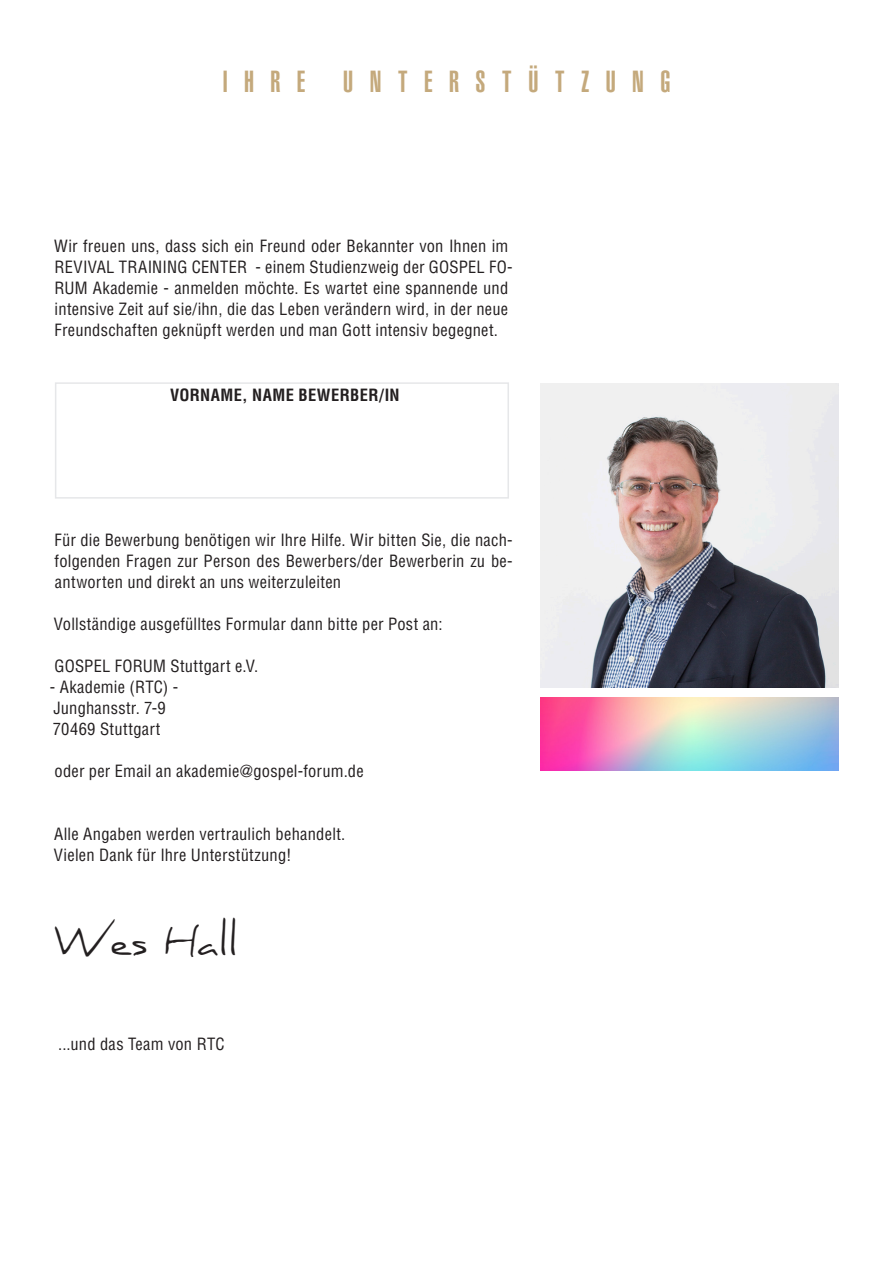
<style>
.page{position:relative;width:893px;height:1263px;background:#fff}
.page>*{position:absolute;margin:0;border:0;box-sizing:border-box;transform-origin:0 0}
.t1{font:42px "Daniel";color:#231f20}
.t2{font:30px "Helvetica LT Std Ultra Comp";letter-spacing:.555em;color:#c4a97c}
.t3{font:condensed 16.5px/21px "Helvetica LT Std";letter-spacing:.015em;color:#231f20}
.t4{font:700 condensed 16.5px "Helvetica LT Std";letter-spacing:.02em;color:#231f20}
</style>
<div class="page">
<div style="left:55px;top:382px;width:454px;height:117px;border:2px solid #e6e7e9"></div>
<img style="left:541px;top:384px;width:297px;height:303px">
<img style="left:540px;top:698px;width:299px;height:72px">
<p class="t2" style="left:223px;top:65px;width:84px">IHRE</p>
<p class="t2" style="left:343px;top:65px;width:328px">UNTERSTÜTZUNG</p>
<p class="t3" style="left:54px;top:236px;width:460px">Wir freuen uns, dass sich ein Freund oder Bekannter von Ihnen im REVIVAL TRAINING CENTER - einem Studienzweig der GOSPEL FO-RUM Akademie - anmelden möchte. Es wartet eine spannende und intensive Zeit auf sie/ihn, die das Leben verändern wird, in der neue Freundschaften geknüpft werden und man Gott intensiv begegnet.</p>
<p class="t4" style="left:170px;top:385px;width:231px">VORNAME, NAME BEWERBER/IN</p>
<p class="t3" style="left:55px;top:530px;width:460px;text-align:justify">Für die Bewerbung benötigen wir Ihre Hilfe. Wir bitten Sie, die nach&shy;folgenden Fragen zur Person des Bewerbers/der Bewerberin zu be&shy;antworten und direkt an uns weiterzuleiten</p>
<p class="t3" style="left:54px;top:614px;width:390px">Vollständige ausgefülltes Formular dann bitte per Post an:</p>
<p class="t3" style="left:55px;top:656px;width:205px">GOSPEL FORUM Stuttgart e.V.</p>
<p class="t3" style="left:50px;top:677px;width:130px">- Akademie (RTC) -</p>
<p class="t3" style="left:53px;top:698px;width:114px">Junghansstr. 7-9</p>
<p class="t3" style="left:53px;top:719px;width:109px">70469 Stuttgart</p>
<p class="t3" style="left:55px;top:761px;width:311px">oder per Email an akademie@gospel-forum.de</p>
<p class="t3" style="left:54px;top:824px;width:293px">Alle Angaben werden vertraulich behandelt.</p>
<p class="t3" style="left:54px;top:845px;width:239px">Vielen Dank für Ihre Unterstützung!</p>
<p class="t1" style="left:54px;top:915px;width:186px">Wes Hall</p>
<p class="t3" style="left:58px;top:1034px;width:168px">...und das Team von RTC</p>
</div>
